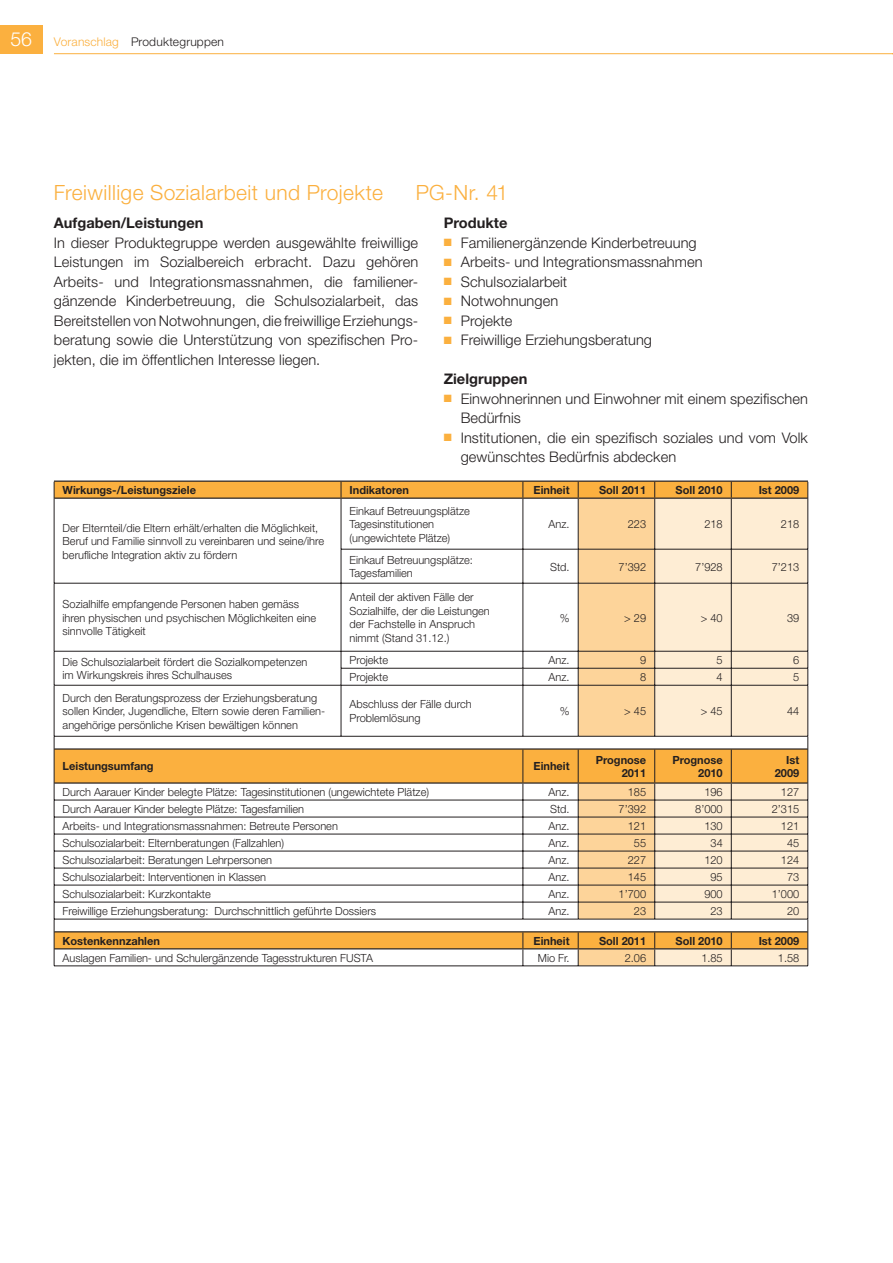
<style>
.page{position:relative;width:893px;height:1263px;background:#fff}
.page>*{position:absolute;margin:0;border:0;box-sizing:border-box;transform-origin:0 0}
.t1{font:300 21px "Helvetica Neue";letter-spacing:.02em;color:#fbb03f}
.t2{font:300 19.5px "Helvetica Neue";color:#fff}
.t3{font:300 14.7px/19.5px "Helvetica Neue";letter-spacing:.005em;color:#231f20}
.t4{font:700 14.7px "Helvetica Neue";color:#231f20}
.t5{font:300 12px "Helvetica Neue";letter-spacing:.015em;color:#231f20}
.t6{font:300 11.25px/13.5px "Helvetica Neue";color:#231f20}
.t7{font:700 11.25px/13.5px "Helvetica Neue";color:#231f20;text-align:right}
.s1{color:#fbb03f}
</style>
<div class="page">
<div style="left:0;top:26px;width:42px;height:28px;background:#fbb03f"></div>
<hr style="left:54px;top:53px;width:839px;height:1px;background:#fbb03f">
<hr style="left:54px;top:966px;width:524px;height:1px;background:#231f20">
<hr style="left:578px;top:966px;width:153px;height:1px;background:#231f20">
<hr style="left:731px;top:966px;width:77px;height:1px;background:#231f20">
<svg style="left:53px;top:482px;width:756px;height:484px"></svg>
<h2 class="t2" style="left:10px;top:32px;width:23px">56</h2>
<p class="t5" style="left:54px;top:38px;width:172px"><span class="s1">Voranschlag</span> Produktegruppen</p>
<h1 class="t1" style="left:54px;top:185px;width:330px">Freiwillige Sozialarbeit und Projekte</h1>
<h1 class="t1" style="left:416px;top:185px;width:94px">PG-Nr. 41</h1>
<h3 class="t4" style="left:54px;top:218px;width:151px">Aufgaben/Leistungen</h3>
<p class="t3" style="left:54px;top:234px;width:366px;text-align:justify">In dieser Produktegruppe werden ausgewählte freiwillige Leistungen im Sozialbereich erbracht. Dazu gehören Ar beits- und Integrationsmassnahmen, die familiener&shy;gänzende Kinderbetreuung, die Schulsozialarbeit, das Bereitstellen von Notwohnungen, die freiwillige Erziehungs&shy;beratung sowie die Unterstützung von spezifischen Pro&shy;jekten, die im öffentlichen Interesse liegen.</p>
<h3 class="t4" style="left:444px;top:218px;width:65px">Produkte</h3>
<h3 class="t3" style="left:444px;top:234px;width:255px"><span class="s1">■</span> Familienergänzende Kinderbetreuung</h3>
<h3 class="t3" style="left:444px;top:254px;width:260px"><span class="s1">■</span> Arbeits- und Integrationsmassnahmen</h3>
<h3 class="t3" style="left:444px;top:273px;width:125px"><span class="s1">■</span> Schulsozialarbeit</h3>
<h3 class="t3" style="left:444px;top:293px;width:116px"><span class="s1">■</span> Notwohnungen</h3>
<h3 class="t3" style="left:444px;top:312px;width:70px"><span class="s1">■</span> Projekte</h3>
<h3 class="t3" style="left:444px;top:332px;width:210px"><span class="s1">■</span> Freiwillige Erziehungsberatung</h3>
<h3 class="t4" style="left:444px;top:374px;width:85px">Zielgruppen</h3>
<h3 class="t3" style="left:461px;top:390px;width:349px;text-indent:-17px"><span class="s1">■</span> Einwohnerinnen und Einwohner mit einem spezifischen<br>Bedürfnis</h3>
<h3 class="t3" style="left:461px;top:429px;width:349px;text-indent:-17px"><span class="s1">■</span> Institutionen, die ein spezifisch soziales und vom Volk gewünschtes Bedürfnis abdecken</h3>
<p class="t7" style="left:63px;top:484px;width:135px">Wirkungs-/Leistungsziele</p>
<p class="t7" style="left:349px;top:484px;width:61px">Indikatoren</p>
<p class="t7" style="left:533px;top:484px;width:38px">Einheit</p>
<p class="t7" style="left:599px;top:484px;width:49px">Soll 2011</p>
<p class="t7" style="left:675px;top:484px;width:49px">Soll 2010</p>
<p class="t7" style="left:759px;top:484px;width:42px">Ist 2009</p>
<p class="t6" style="left:63px;top:522px;width:263px">Der Elternteil/die Eltern erhält/erhalten die Möglichkeit,<br>Beruf und Familie sinnvoll zu vereinbaren und seine/ihre berufliche Integration aktiv zu fördern</p>
<p class="t6" style="left:349px;top:505px;width:122px">Einkauf Betreuungsplätze<br>Tagesinstitutionen (ungewichtete Plätze)</p>
<p class="t6" style="left:549px;top:519px;width:23px">Anz.</p>
<p class="t6" style="left:628px;top:519px;width:20px">223</p>
<p class="t6" style="left:704px;top:519px;width:20px">218</p>
<p class="t6" style="left:781px;top:519px;width:20px">218</p>
<p class="t6" style="left:349px;top:554px;width:125px">Einkauf Betreuungsplätze:<br>Tagesfamilien</p>
<p class="t6" style="left:550px;top:561px;width:21px">Std.</p>
<p class="t6" style="left:619px;top:561px;width:29px">7’392</p>
<p class="t6" style="left:695px;top:561px;width:29px">7’928</p>
<p class="t6" style="left:772px;top:561px;width:29px">7’213</p>
<p class="t6" style="left:63px;top:598px;width:255px">Sozialhilfe empfangende Personen haben gemäss ihren physischen und psychischen Möglichkeiten eine sinnvolle Tätigkeit</p>
<p class="t6" style="left:349px;top:592px;width:142px">Anteil der aktiven Fälle der<br>Sozialhilfe, der die Leistungen der Fachstelle in Anspruch nimmt (Stand 31.12.)</p>
<p class="t6" style="left:560px;top:612px;width:11px">%</p>
<p class="t6" style="left:624px;top:612px;width:23px">&gt; 29</p>
<p class="t6" style="left:701px;top:612px;width:23px">&gt; 40</p>
<p class="t6" style="left:787px;top:612px;width:14px">39</p>
<p class="t6" style="left:63px;top:656px;width:246px">Die Schulsozialarbeit fördert die Sozialkompetenzen im Wirkungskreis ihres Schulhauses</p>
<p class="t6" style="left:349px;top:654px;width:40px">Projekte</p>
<p class="t6" style="left:549px;top:654px;width:23px">Anz.</p>
<p class="t6" style="left:640px;top:654px;width:8px">9</p>
<p class="t6" style="left:717px;top:654px;width:8px">5</p>
<p class="t6" style="left:793px;top:654px;width:8px">6</p>
<p class="t6" style="left:349px;top:671px;width:40px">Projekte</p>
<p class="t6" style="left:549px;top:671px;width:23px">Anz.</p>
<p class="t6" style="left:640px;top:671px;width:8px">8</p>
<p class="t6" style="left:717px;top:671px;width:8px">4</p>
<p class="t6" style="left:793px;top:671px;width:8px">5</p>
<p class="t6" style="left:63px;top:692px;width:264px">Durch den Beratungsprozess der Erziehungsberatung sollen Kinder, Jugendliche, Eltern sowie deren Familien&shy;angehörige persönliche Krisen bewältigen können</p>
<p class="t6" style="left:349px;top:699px;width:124px">Abschluss der Fälle durch<br>Problemlösung</p>
<p class="t6" style="left:560px;top:705px;width:11px">%</p>
<p class="t6" style="left:624px;top:705px;width:23px">&gt; 45</p>
<p class="t6" style="left:701px;top:705px;width:23px">&gt; 45</p>
<p class="t6" style="left:787px;top:705px;width:14px">44</p>
<p class="t7" style="left:63px;top:761px;width:93px">Leistungsumfang</p>
<p class="t7" style="left:533px;top:761px;width:38px">Einheit</p>
<p class="t7" style="left:596px;top:754px;width:52px">Prognose<br>2011</p>
<p class="t7" style="left:672px;top:754px;width:52px">Prognose<br>2010</p>
<p class="t7" style="left:775px;top:754px;width:26px">Ist<br>2009</p>
<p class="t6" style="left:63px;top:787px;width:368px">Durch Aarauer Kinder belegte Plätze: Tagesinstitutionen (ungewichtete Plätze)</p>
<p class="t6" style="left:549px;top:787px;width:23px">Anz.</p>
<p class="t6" style="left:628px;top:787px;width:20px">185</p>
<p class="t6" style="left:704px;top:787px;width:20px">196</p>
<p class="t6" style="left:781px;top:787px;width:20px">127</p>
<p class="t6" style="left:63px;top:803px;width:243px">Durch Aarauer Kinder belegte Plätze: Tagesfamilien</p>
<p class="t6" style="left:550px;top:803px;width:21px">Std.</p>
<p class="t6" style="left:619px;top:803px;width:29px">7’392</p>
<p class="t6" style="left:695px;top:803px;width:29px">8’000</p>
<p class="t6" style="left:772px;top:803px;width:29px">2’315</p>
<p class="t6" style="left:63px;top:820px;width:277px">Arbeits- und Integrationsmassnahmen: Betreute Personen</p>
<p class="t6" style="left:549px;top:820px;width:23px">Anz.</p>
<p class="t6" style="left:628px;top:820px;width:20px">121</p>
<p class="t6" style="left:704px;top:820px;width:20px">130</p>
<p class="t6" style="left:781px;top:820px;width:20px">121</p>
<p class="t6" style="left:63px;top:837px;width:223px">Schulsozialarbeit: Elternberatungen (Fallzahlen)</p>
<p class="t6" style="left:549px;top:837px;width:23px">Anz.</p>
<p class="t6" style="left:634px;top:837px;width:14px">55</p>
<p class="t6" style="left:710px;top:837px;width:14px">34</p>
<p class="t6" style="left:787px;top:837px;width:14px">45</p>
<p class="t6" style="left:63px;top:854px;width:211px">Schulsozialarbeit: Beratungen Lehrpersonen</p>
<p class="t6" style="left:549px;top:854px;width:23px">Anz.</p>
<p class="t6" style="left:628px;top:854px;width:20px">227</p>
<p class="t6" style="left:704px;top:854px;width:20px">120</p>
<p class="t6" style="left:781px;top:854px;width:20px">124</p>
<p class="t6" style="left:63px;top:871px;width:205px">Schulsozialarbeit: Interventionen in Klassen</p>
<p class="t6" style="left:549px;top:871px;width:23px">Anz.</p>
<p class="t6" style="left:628px;top:871px;width:20px">145</p>
<p class="t6" style="left:710px;top:871px;width:14px">95</p>
<p class="t6" style="left:787px;top:871px;width:14px">73</p>
<p class="t6" style="left:63px;top:888px;width:150px">Schulsozialarbeit: Kurzkontakte</p>
<p class="t6" style="left:549px;top:888px;width:23px">Anz.</p>
<p class="t6" style="left:619px;top:888px;width:29px">1’700</p>
<p class="t6" style="left:704px;top:888px;width:20px">900</p>
<p class="t6" style="left:772px;top:888px;width:29px">1’000</p>
<p class="t6" style="left:63px;top:905px;width:315px">Freiwillige Erziehungsberatung: Durchschnittlich geführte Dossiers</p>
<p class="t6" style="left:549px;top:905px;width:23px">Anz.</p>
<p class="t6" style="left:634px;top:905px;width:14px">23</p>
<p class="t6" style="left:710px;top:905px;width:14px">23</p>
<p class="t6" style="left:787px;top:905px;width:14px">20</p>
<p class="t7" style="left:63px;top:935px;width:99px">Kostenkennzahlen</p>
<p class="t7" style="left:533px;top:935px;width:38px">Einheit</p>
<p class="t7" style="left:599px;top:935px;width:49px">Soll 2011</p>
<p class="t7" style="left:675px;top:935px;width:49px">Soll 2010</p>
<p class="t7" style="left:759px;top:935px;width:42px">Ist 2009</p>
<p class="t6" style="left:63px;top:952px;width:312px">Auslagen Familien- und Schulergänzende Tagesstrukturen FUSTA</p>
<p class="t6" style="left:538px;top:952px;width:33px">Mio Fr.</p>
<p class="t6" style="left:625px;top:952px;width:23px">2.06</p>
<p class="t6" style="left:701px;top:952px;width:23px">1.85</p>
<p class="t6" style="left:778px;top:952px;width:23px">1.58</p>
</div>
